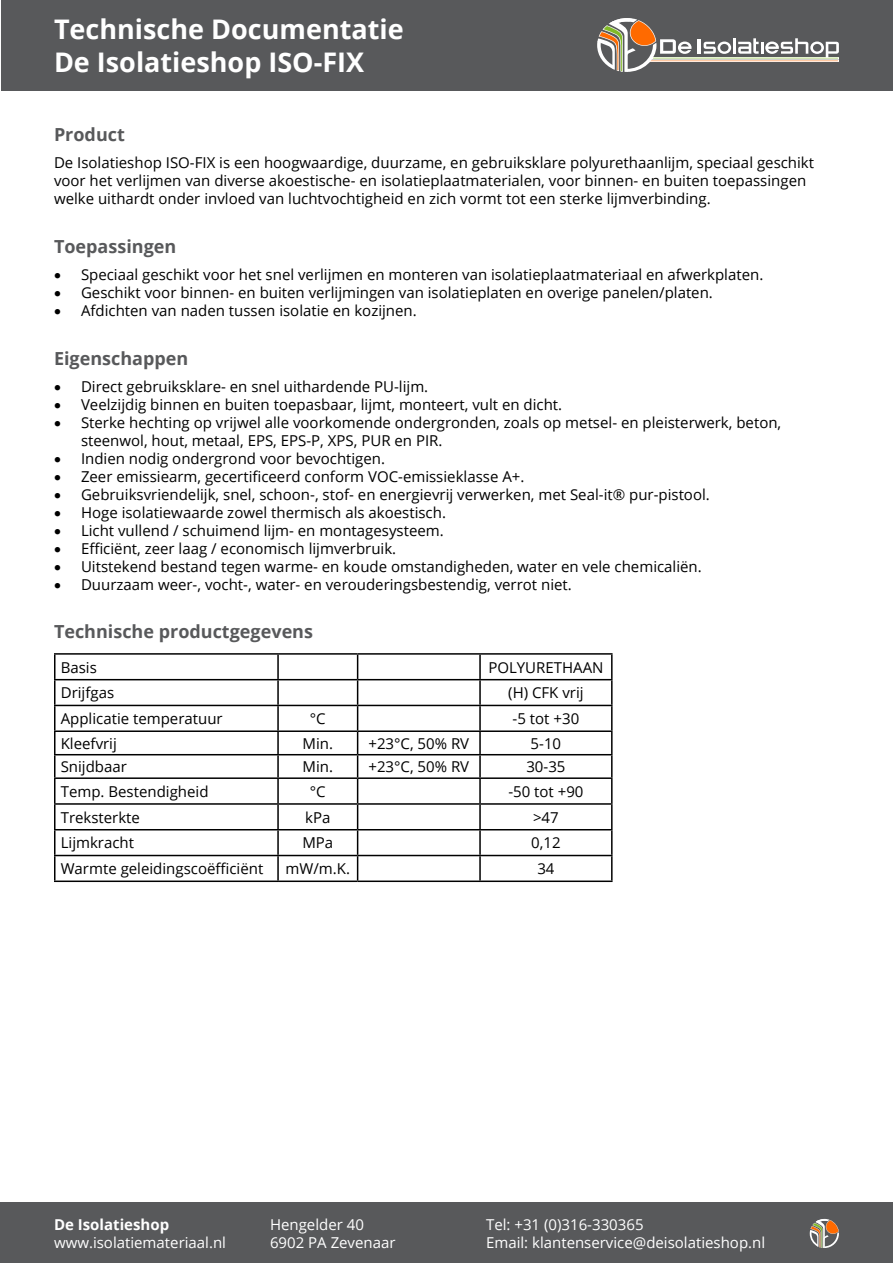
<style>
.page{position:relative;width:893px;height:1263px;background:#fff}
.page>*{position:absolute;margin:0;border:0;box-sizing:border-box;transform-origin:0 0}
.t1{font:700 27px/32.4px "Open Sans";color:#fff}
.Heading_1{font:700 18px "Open Sans";color:#58595b}
.t2{font:15px/18px "Open Sans";color:#000}
.t3{font:15px "Open Sans";color:#fff}
.t4{font:700 15px "Open Sans";color:#fff}
</style>
<div class="page">
<div style="left:1px;top:0;width:892px;height:90px;background:#58595b"></div>
<div style="left:0;top:1203px;width:893px;height:60px;background:#58595b"></div>
<div style="left:652px;top:57px;width:187px;height:2px;border:1px solid #fff"></div>
<div style="left:649px;top:60px;width:190px;height:2px;border:1px solid #fff"></div>
<svg style="left:597px;top:18px;width:95px;height:54px"></svg>
<hr style="left:698px;top:39px;width:3px;height:15px;background:#fff">
<svg style="left:704px;top:42px;width:27px;height:12px"></svg>
<hr style="left:733px;top:38px;width:3px;height:16px;background:#fff">
<svg style="left:738px;top:38px;width:101px;height:20px"></svg>
<svg style="left:810px;top:1219px;width:29px;height:29px"></svg>
<hr style="left:54px;top:653px;width:224px;height:2px;background:#000">
<hr style="left:54px;top:655px;width:2px;height:24px;background:#000">
<hr style="left:278px;top:653px;width:80px;height:2px;background:#000">
<hr style="left:277px;top:655px;width:2px;height:24px;background:#000">
<hr style="left:358px;top:653px;width:122px;height:2px;background:#000">
<hr style="left:480px;top:653px;width:133px;height:2px;background:#000">
<hr style="left:479px;top:655px;width:2px;height:24px;background:#000">
<hr style="left:611px;top:655px;width:2px;height:24px;background:#000">
<hr style="left:54px;top:679px;width:224px;height:1px;background:#000">
<hr style="left:54px;top:680px;width:2px;height:25px;background:#000">
<hr style="left:278px;top:679px;width:80px;height:1px;background:#000">
<hr style="left:277px;top:680px;width:2px;height:25px;background:#000">
<hr style="left:358px;top:679px;width:122px;height:1px;background:#000">
<hr style="left:480px;top:679px;width:133px;height:1px;background:#000">
<hr style="left:479px;top:680px;width:2px;height:25px;background:#000">
<hr style="left:611px;top:680px;width:2px;height:25px;background:#000">
<hr style="left:54px;top:705px;width:224px;height:1px;background:#000">
<hr style="left:54px;top:706px;width:2px;height:24px;background:#000">
<hr style="left:278px;top:705px;width:80px;height:1px;background:#000">
<hr style="left:277px;top:706px;width:2px;height:24px;background:#000">
<hr style="left:358px;top:705px;width:122px;height:1px;background:#000">
<hr style="left:480px;top:705px;width:133px;height:1px;background:#000">
<hr style="left:479px;top:706px;width:2px;height:24px;background:#000">
<hr style="left:611px;top:706px;width:2px;height:24px;background:#000">
<hr style="left:54px;top:730px;width:224px;height:2px;background:#000">
<hr style="left:54px;top:732px;width:2px;height:22px;background:#000">
<hr style="left:278px;top:730px;width:80px;height:2px;background:#000">
<hr style="left:277px;top:732px;width:2px;height:22px;background:#000">
<hr style="left:358px;top:730px;width:122px;height:2px;background:#000">
<hr style="left:480px;top:730px;width:133px;height:2px;background:#000">
<hr style="left:479px;top:732px;width:2px;height:22px;background:#000">
<hr style="left:611px;top:732px;width:2px;height:22px;background:#000">
<hr style="left:54px;top:754px;width:224px;height:1px;background:#000">
<hr style="left:54px;top:755px;width:2px;height:22px;background:#000">
<hr style="left:278px;top:754px;width:80px;height:1px;background:#000">
<hr style="left:277px;top:755px;width:2px;height:22px;background:#000">
<hr style="left:358px;top:754px;width:122px;height:1px;background:#000">
<hr style="left:480px;top:754px;width:133px;height:1px;background:#000">
<hr style="left:479px;top:755px;width:2px;height:22px;background:#000">
<hr style="left:611px;top:755px;width:2px;height:22px;background:#000">
<hr style="left:54px;top:777px;width:224px;height:2px;background:#000">
<hr style="left:54px;top:779px;width:2px;height:24px;background:#000">
<hr style="left:278px;top:777px;width:80px;height:2px;background:#000">
<hr style="left:277px;top:779px;width:2px;height:24px;background:#000">
<hr style="left:358px;top:777px;width:122px;height:2px;background:#000">
<hr style="left:480px;top:777px;width:133px;height:2px;background:#000">
<hr style="left:479px;top:779px;width:2px;height:24px;background:#000">
<hr style="left:611px;top:779px;width:2px;height:24px;background:#000">
<hr style="left:54px;top:803px;width:224px;height:2px;background:#000">
<hr style="left:54px;top:805px;width:2px;height:24px;background:#000">
<hr style="left:278px;top:803px;width:80px;height:2px;background:#000">
<hr style="left:277px;top:805px;width:2px;height:24px;background:#000">
<hr style="left:358px;top:803px;width:122px;height:2px;background:#000">
<hr style="left:480px;top:803px;width:133px;height:2px;background:#000">
<hr style="left:479px;top:805px;width:2px;height:24px;background:#000">
<hr style="left:611px;top:805px;width:2px;height:24px;background:#000">
<hr style="left:54px;top:829px;width:224px;height:1px;background:#000">
<hr style="left:54px;top:830px;width:2px;height:25px;background:#000">
<hr style="left:278px;top:829px;width:80px;height:1px;background:#000">
<hr style="left:277px;top:830px;width:2px;height:25px;background:#000">
<hr style="left:358px;top:829px;width:122px;height:1px;background:#000">
<hr style="left:480px;top:829px;width:133px;height:1px;background:#000">
<hr style="left:479px;top:830px;width:2px;height:25px;background:#000">
<hr style="left:611px;top:830px;width:2px;height:25px;background:#000">
<hr style="left:54px;top:855px;width:224px;height:1px;background:#000">
<hr style="left:54px;top:856px;width:2px;height:24px;background:#000">
<hr style="left:278px;top:855px;width:80px;height:1px;background:#000">
<hr style="left:277px;top:856px;width:2px;height:24px;background:#000">
<hr style="left:358px;top:855px;width:122px;height:1px;background:#000">
<svg style="left:357px;top:655px;width:1px;height:225px"></svg>
<hr style="left:480px;top:855px;width:133px;height:1px;background:#000">
<hr style="left:479px;top:856px;width:2px;height:24px;background:#000">
<hr style="left:611px;top:856px;width:2px;height:24px;background:#000">
<hr style="left:54px;top:880px;width:224px;height:2px;background:#000">
<hr style="left:278px;top:880px;width:80px;height:2px;background:#000">
<hr style="left:358px;top:880px;width:122px;height:2px;background:#000">
<hr style="left:480px;top:880px;width:133px;height:2px;background:#000">
<p class="t1" style="left:54px;top:12px;width:351px">Technische Documentatie<br>De Isolatieshop ISO-FIX</p>
<p class="Heading_1" style="left:54px;top:122px;width:72px">Product</p>
<p class="t2" style="left:54px;top:153px;width:762px">De Isolatieshop ISO-FIX is een hoogwaardige, duurzame, en gebruiksklare polyurethaanlijm, speciaal geschikt voor het verlijmen van diverse akoestische- en isolatieplaatmaterialen, voor binnen- en buiten toepassingen welke uithardt onder invloed van luchtvochtigheid en zich vormt tot een sterke lijmverbinding.</p>
<p class="Heading_1" style="left:54px;top:234px;width:124px">Toepassingen</p>
<p class="t2" style="left:54px;top:265px;width:711px">• Speciaal geschikt voor het snel verlijmen en monteren van isolatieplaatmateriaal en afwerkplaten.</p>
<p class="t2" style="left:54px;top:283px;width:660px">• Geschikt voor binnen- en buiten verlijmingen van isolatieplaten en overige panelen/platen.</p>
<p class="t2" style="left:54px;top:301px;width:364px">• Afdichten van naden tussen isolatie en kozijnen.</p>
<p class="Heading_1" style="left:54px;top:345px;width:136px">Eigenschappen</p>
<p class="t2" style="left:54px;top:377px;width:376px">• Direct gebruiksklare- en snel uithardende PU-lijm.</p>
<p class="t2" style="left:54px;top:395px;width:510px">• Veelzijdig binnen en buiten toepasbaar, lijmt, monteert, vult en dicht.</p>
<p class="t2" style="left:81px;top:413px;width:702px;text-indent:-27px">• Sterke hechting op vrijwel alle voorkomende ondergronden, zoals op metsel- en pleisterwerk, beton, steenwol, hout, metaal, EPS, EPS-P, XPS, PUR en PIR.</p>
<p class="t2" style="left:54px;top:449px;width:333px">• Indien nodig ondergrond voor bevochtigen.</p>
<p class="t2" style="left:54px;top:467px;width:472px">• Zeer emissiearm, gecertificeerd conform VOC-emissieklasse A+.</p>
<p class="t2" style="left:54px;top:485px;width:657px">• Gebruiksvriendelijk, snel, schoon-, stof- en energievrij verwerken, met Seal-it® pur-pistool.</p>
<p class="t2" style="left:54px;top:503px;width:393px">• Hoge isolatiewaarde zowel thermisch als akoestisch.</p>
<p class="t2" style="left:54px;top:521px;width:391px">• Licht vullend / schuimend lijm- en montagesysteem.</p>
<p class="t2" style="left:54px;top:539px;width:344px">• Efficiënt, zeer laag / economisch lijmverbruik.</p>
<p class="t2" style="left:54px;top:557px;width:649px">• Uitstekend bestand tegen warme- en koude omstandigheden, water en vele chemicaliën.</p>
<p class="t2" style="left:54px;top:575px;width:519px">• Duurzaam weer-, vocht-, water- en verouderingsbestendig, verrot niet.</p>
<p class="Heading_1" style="left:54px;top:619px;width:261px">Technische productgegevens</p>
<p class="t2" style="left:61px;top:658px;width:38px">Basis</p>
<p class="t2" style="left:488px;top:658px;width:117px">POLYURETHAAN</p>
<p class="t2" style="left:61px;top:683px;width:55px">Drijfgas</p>
<p class="t2" style="left:508px;top:683px;width:77px">(H) CFK vrij</p>
<p class="t2" style="left:61px;top:709px;width:163px">Applicatie temperatuur</p>
<p class="t2" style="left:310px;top:709px;width:17px">°C</p>
<p class="t2" style="left:513px;top:709px;width:68px">-5 tot +30</p>
<p class="t2" style="left:61px;top:734px;width:58px">Kleefvrij</p>
<p class="t2" style="left:303px;top:734px;width:32px">Min.</p>
<p class="t2" style="left:368px;top:734px;width:102px">+23°C, 50% RV</p>
<p class="t2" style="left:531px;top:734px;width:32px">5-10</p>
<p class="t2" style="left:61px;top:757px;width:68px">Snijdbaar</p>
<p class="t2" style="left:303px;top:757px;width:32px">Min.</p>
<p class="t2" style="left:368px;top:757px;width:102px">+23°C, 50% RV</p>
<p class="t2" style="left:526px;top:757px;width:41px">30-35</p>
<p class="t2" style="left:61px;top:782px;width:149px">Temp. Bestendigheid</p>
<p class="t2" style="left:310px;top:782px;width:17px">°C</p>
<p class="t2" style="left:508px;top:782px;width:77px">-50 tot +90</p>
<p class="t2" style="left:61px;top:808px;width:81px">Treksterkte</p>
<p class="t2" style="left:305px;top:808px;width:27px">kPa</p>
<p class="t2" style="left:533px;top:808px;width:27px">&gt;47</p>
<p class="t2" style="left:61px;top:833px;width:75px">Lijmkracht</p>
<p class="t2" style="left:302px;top:833px;width:32px">MPa</p>
<p class="t2" style="left:531px;top:833px;width:31px">0,12</p>
<p class="t2" style="left:61px;top:859px;width:204px">Warmte geleidingscoëfficiënt</p>
<p class="t2" style="left:286px;top:859px;width:66px">mW/m.K.</p>
<p class="t2" style="left:537px;top:859px;width:19px">34</p>
<p class="t4" style="left:54px;top:1214px;width:117px">De Isolatieshop</p>
<p class="t3" style="left:270px;top:1214px;width:95px">Hengelder 40</p>
<p class="t3" style="left:486px;top:1214px;width:159px">Tel: +31 (0)316-330365</p>
<p class="t3" style="left:54px;top:1232px;width:174px">www.isolatiemateriaal.nl</p>
<p class="t3" style="left:270px;top:1232px;width:127px">6902 PA Zevenaar</p>
<p class="t3" style="left:486px;top:1232px;width:281px">Email: klantenservice@deisolatieshop.nl</p>
</div>
